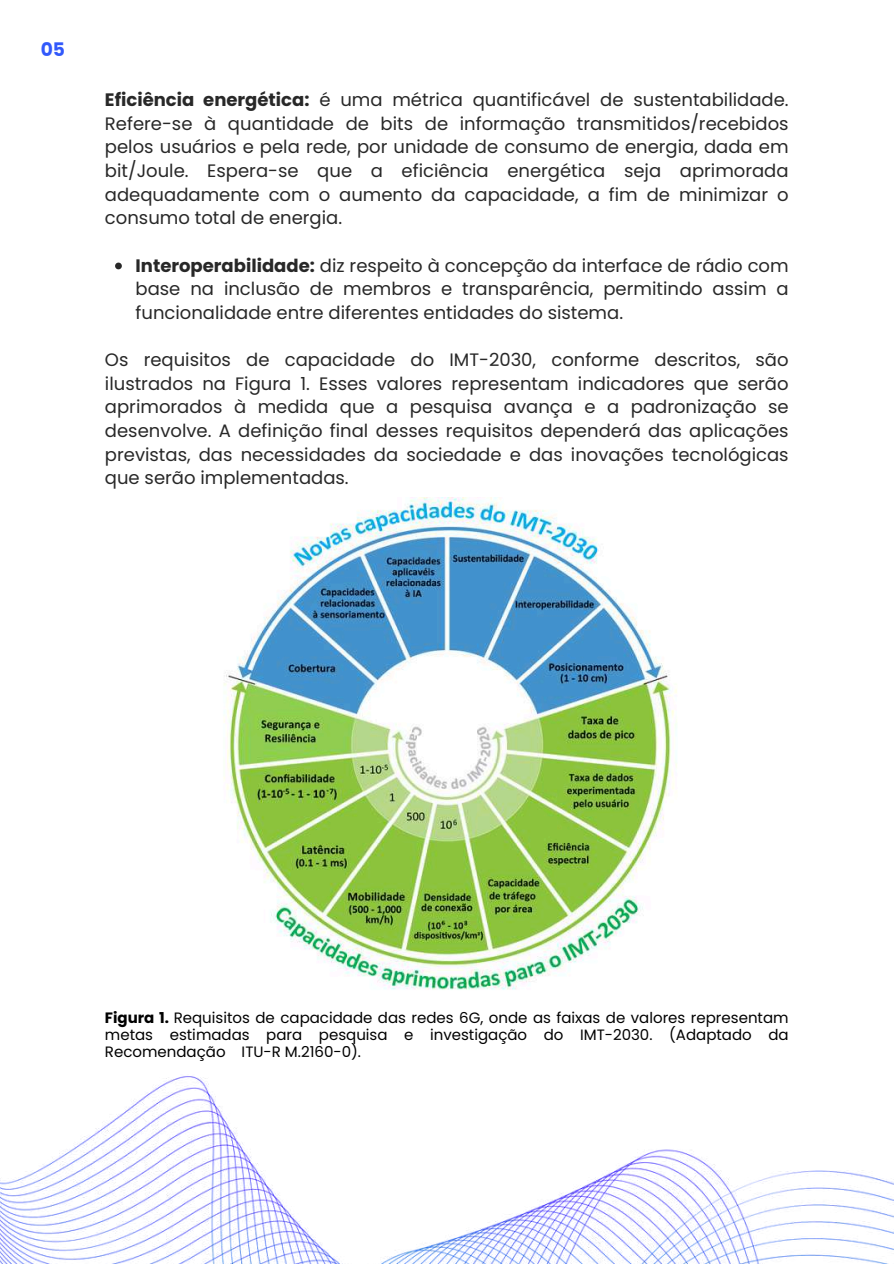
<style>
.page{position:relative;width:894px;height:1264px;background:#fff}
.page>*{position:absolute;margin:0;border:0;box-sizing:border-box;transform-origin:0 0}
.t1{font:700 18.75px "Poppins";color:#3259fb}
.t2{font:18px/23.7px "Poppins";color:#282828;text-align:justify}
.t3{font:15px/16.8px "Poppins";color:#000;text-align:justify}
.s1{font-weight:700}
</style>
<div class="page">
<img style="left:0;top:1076px;width:893px;height:187px">
<img style="left:224px;top:497px;width:453px;height:493px">
<svg style="left:115px;top:262px;width:7px;height:7px"></svg>
<p class="t1" style="left:41px;top:36px;width:26px">05</p>
<p class="t2" style="left:105px;top:88px;width:685px"><span class="s1">Eficiência energética:</span> é uma métrica quantificável de sustentabilidade.<br>Refere-se à quantidade de bits de informação transmitidos/recebidos pelos usuários e pela rede, por unidade de consumo de energia, dada em bit/Joule. Espera-se que a eficiência energética seja aprimorada adequadamente com o aumento da capacidade, a fim de minimizar o consumo total de energia.</p>
<p class="t2" style="left:135px;top:253px;width:654px"><span class="s1">Interoperabilidade:</span> diz respeito à concepção da interface de rádio com base na inclusão de membros e transparência, permitindo assim a funcionalidade entre diferentes entidades do sistema.</p>
<p class="t2" style="left:105px;top:348px;width:685px">Os requisitos de capacidade do IMT-2030, conforme descritos, são ilustrados na Figura 1. Esses valores representam indicadores que serão aprimorados à medida que a pesquisa avança e a padronização se desenvolve. A definição final desses requisitos dependerá das aplicações previstas, das necessidades da sociedade e das inovações tecnológicas que serão implementadas.</p>
<p class="t3" style="left:105px;top:1009px;width:685px"><span class="s1">Figura 1.</span> Requisitos de capacidade das redes 6G, onde as faixas de valores representam metas estimadas para pesquisa e investigação do IMT-2030. (Adaptado da Recomendação ITU-R M.2160-0).</p>
</div>
